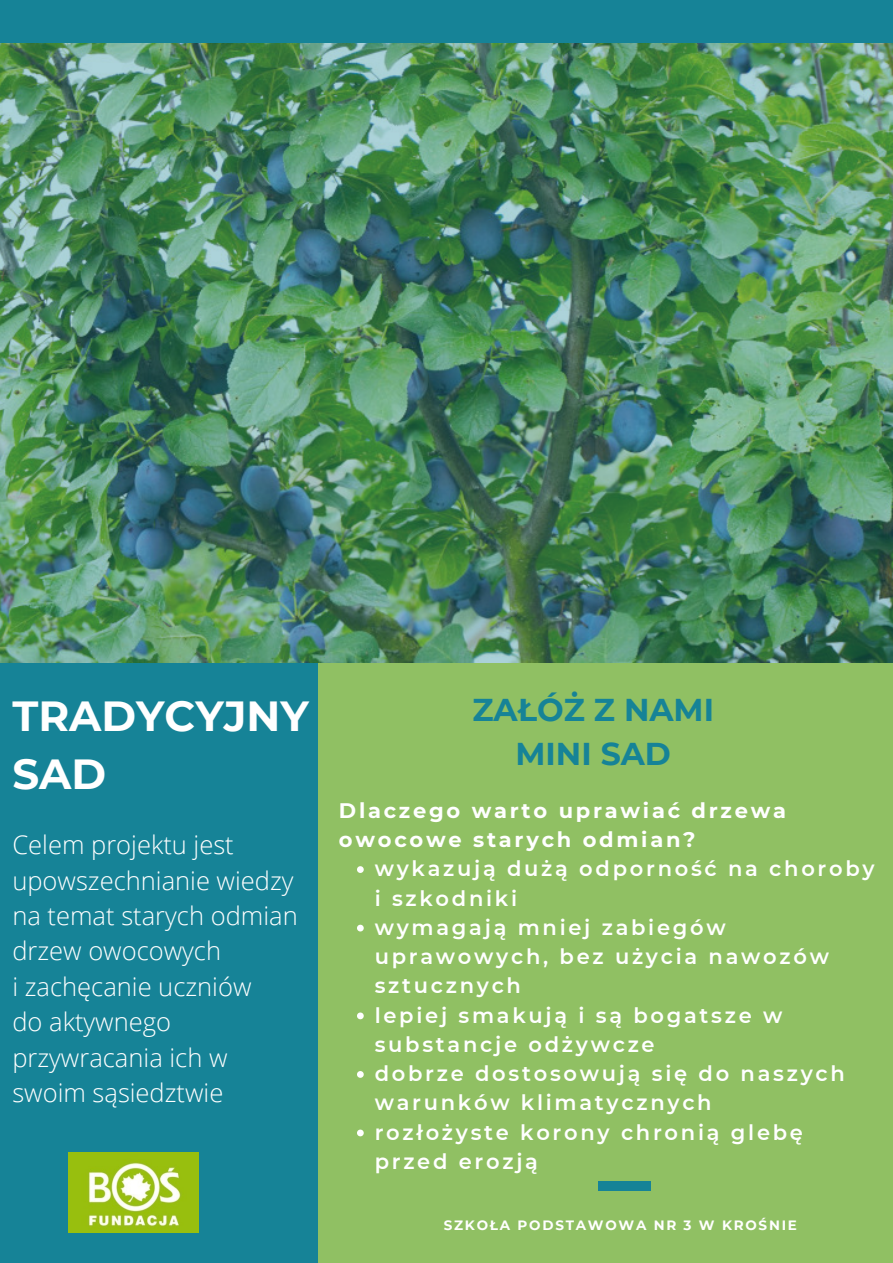
<style>
.page{position:relative;width:893px;height:1263px;background:#168397}
.page>*{position:absolute;margin:0;border:0;box-sizing:border-box;transform-origin:0 0}
.t1{font:700 42px/58.5px "Montserrat";color:#fff}
.t2{font:700 31.5px/43.9px "Montserrat";color:#168397;text-align:center}
.t3{font:300 25.5px/35.5px "Open Sans";color:#fff}
.t4{font:600 21px/29.2px "Montserrat";letter-spacing:.13em;color:#fff}
.t5{font:700 21px/29.2px "Montserrat";letter-spacing:.13em;color:#fff}
.t6{font:700 13.5px "Montserrat";letter-spacing:.13em;color:#fff}
</style>
<div class="page">
<div style="left:318px;top:663px;width:575px;height:600px;background:#90c063"></div>
<div style="left:598px;top:1181px;width:52px;height:10px;background:#168397"></div>
<svg style="left:357px;top:866px;width:7px;height:7px"></svg>
<svg style="left:357px;top:925px;width:7px;height:6px"></svg>
<svg style="left:357px;top:1012px;width:7px;height:7px"></svg>
<svg style="left:357px;top:1071px;width:7px;height:7px"></svg>
<svg style="left:357px;top:1129px;width:7px;height:7px"></svg>
<img style="left:0;top:44px;width:893px;height:619px">
<img style="left:69px;top:1153px;width:130px;height:79px">
<h1 class="t1" style="left:12px;top:686px;width:298px">TRADYCYJNY<br>SAD</h1>
<h2 class="t2" style="left:472px;top:688px;width:243px">ZAŁÓŻ Z NAMI<br>MINI SAD</h2>
<p class="t3" style="left:12px;top:826px;width:287px">Celem projektu jest upowszechnianie wiedzy na temat starych odmian drzew owocowych<br>i zachęcanie uczniów<br>do aktywnego przywracania ich w swoim sąsiedztwie</p>
<p class="t5" style="left:339px;top:796px;width:449px">Dlaczego warto uprawiać drzewa owocowe starych odmian?</p>
<p class="t4" style="left:375px;top:854px;width:501px">wykazują dużą odporność na choroby i szkodniki<br>wymagają mniej zabiegów uprawowych, bez użycia nawozów sztucznych<br>lepiej smakują i są bogatsze w substancje odżywcze<br>dobrze dostosowują się do naszych warunków klimatycznych<br>rozłożyste korony chronią glebę przed erozją</p>
<p class="t6" style="left:444px;top:1216px;width:355px">SZKOŁA PODSTAWOWA NR 3 W KROŚNIE</p>
</div>
